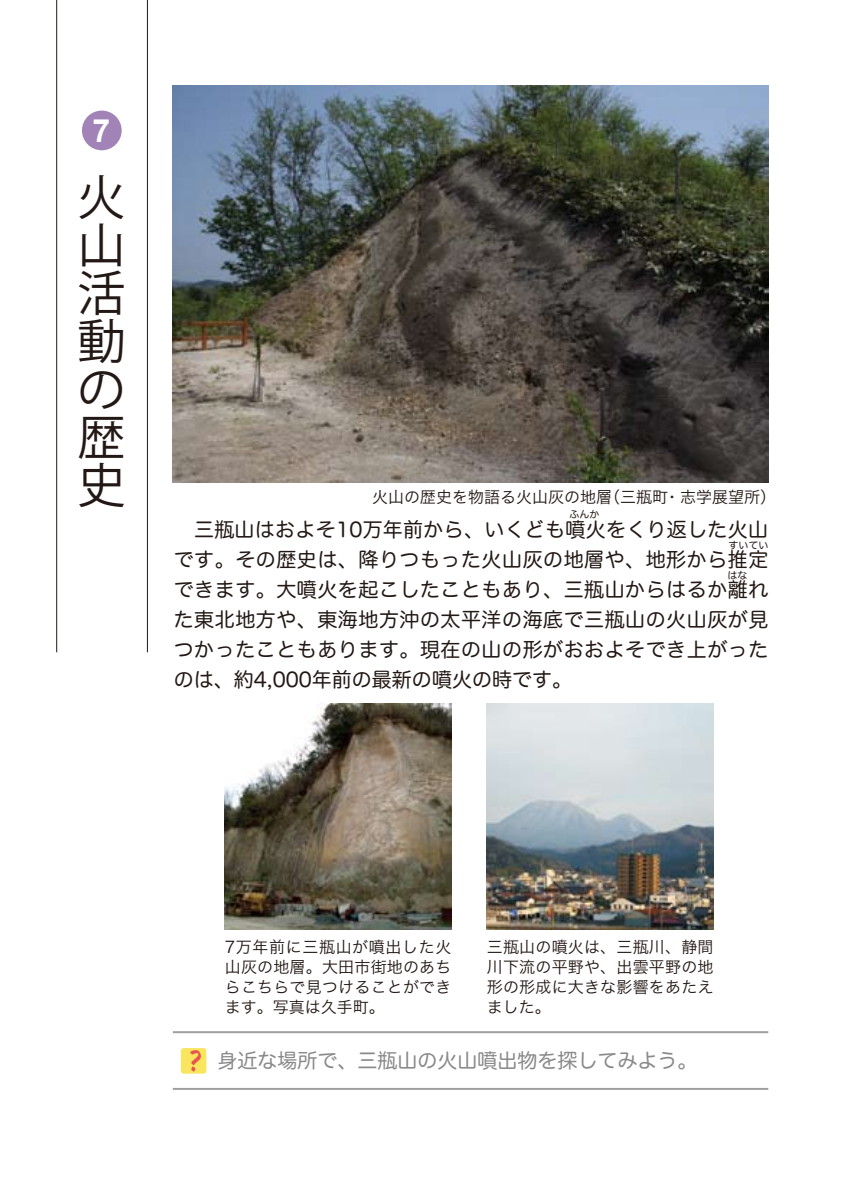
<style>
.page{position:relative;width:842px;height:1191px;background:#fff}
.page>*{position:absolute;margin:0;border:0;box-sizing:border-box;transform-origin:0 0}
.t1{font:48px/48px "Koz Go Pro";color:#221815;text-align:justify}
.t2{font:700 32px "Arial";color:#fff}
.t3{font:20px/30px "Hira Maru Pro W4";letter-spacing:.025em;color:#221815;text-align:justify}
.t4{font:20px "Hira Maru Pro W4";color:#898989}
.t5{font:16px/20px "Hira Kaku Pro W3";letter-spacing:.015em;color:#221815;text-align:justify}
.t6{font:10px "Hira Maru Pro W4";color:#221815}
</style>
<div class="page">
<hr style="left:147px;top:0;width:1px;height:652px;background:#221815">
<hr style="left:56px;top:0;width:1px;height:652px;background:#221815">
<div style="left:82px;top:111px;width:40px;height:39px;background:#a183b7;border-radius:50%"></div>
<hr style="left:173px;top:1031px;width:595px;height:2px;background:#9f9fa0">
<hr style="left:173px;top:1088px;width:595px;height:2px;background:#9f9fa0">
<img style="left:173px;top:85px;width:595px;height:397px">
<img style="left:225px;top:703px;width:226px;height:227px">
<img style="left:487px;top:703px;width:226px;height:227px">
<div style="left:181px;top:1048px;width:25px;height:25px;background:#fae55e;border-radius:3px"></div>
<svg style="left:190px;top:1050px;width:11px;height:21px"></svg>
<h2 class="t2" style="left:93px;top:113px;width:19px">7</h2>
<h1 class="t1" style="left:77px;top:175px;width:48px">火山活動の歴史</h1>
<p class="t5" style="left:372px;top:485px;width:406px">火山の歴史を物語る火山灰の地層（三瓶町・志学展望所）</p>
<p class="t6" style="left:569px;top:505px;width:31px">ふんか</p>
<p class="t3" style="left:174px;top:513px;width:596px">　三瓶山はおよそ10万年前から、いくども噴火をくり返した火山です。その歴史は、降りつもった火山灰の地層や、地形から推定できます。大噴火を起こしたこともあり、三瓶山からはるか離れた東北地方や、東海地方沖の太平洋の海底で三瓶山の火山灰が見つかったこともあります。現在の山の形がおおよそでき上がったのは、約4,000年前の最新の噴火の時です。</p>
<p class="t6" style="left:728px;top:536px;width:41px">すいてい</p>
<p class="t6" style="left:727px;top:566px;width:21px">はな</p>
<p class="t5" style="left:225px;top:935px;width:228px">7万年前に三瓶山が噴出した火山灰の地層。大田市街地のあちらこちらで見つけることができます。写真は久手町。</p>
<p class="t5" style="left:487px;top:935px;width:228px">三瓶山の噴火は、三瓶川、静間川下流の平野や、出雲平野の地形の形成に大きな影響をあたえました。</p>
<p class="t4" style="left:217px;top:1042px;width:481px">身近な場所で、三瓶山の火山噴出物を探してみよう。</p>
</div>
